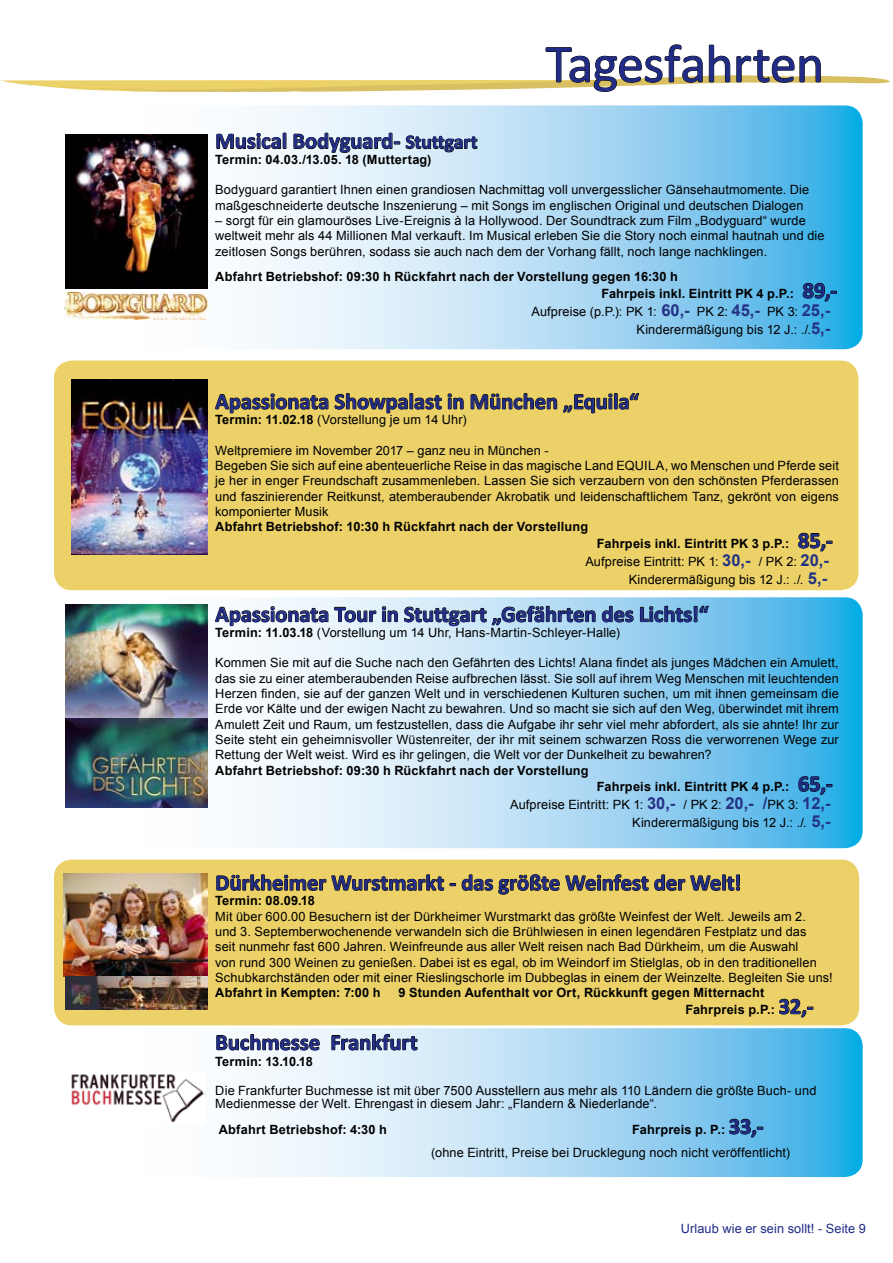
<style>
.page{position:relative;width:893px;height:1263px;background:#fff}
.page>*{position:absolute;margin:0;border:0;box-sizing:border-box;transform-origin:0 0}
.t1{font:54px "Calibri";letter-spacing:-.015em;color:#202c85}
.t2{font:700 22.5px "Calibri";letter-spacing:-.005em;color:#202c85}
.t3{font:12.75px/15.3px "Arial";letter-spacing:.01em;color:#000}
.t4{font:700 12.75px/16.5px "Arial";letter-spacing:.015em;color:#000}
.t5{font:12.75px "Arial";letter-spacing:.01em;color:#202c85}
.t6{font:700 12.75px "Arial";letter-spacing:-.005em;color:#000}
.s1{font-size:19.5px}
.s2{font-family:"Calibri";font-size:22.5px;color:#202c85}
.s3{font-weight:700;font-size:16.5px;color:#243285}
.s4{font-weight:700}
.s5{font-family:"Calibri";font-weight:700;font-size:22.5px;color:#202c85}
</style>
<div class="page">
<svg style="left:204px;top:1028px;width:659px;height:149px;background:#abdaf3"></svg>
<svg style="left:65px;top:597px;width:798px;height:251px"></svg>
<div style="left:54px;top:859px;width:805px;height:166px;background:#ecd169;border-radius:18px"></div>
<svg style="left:65px;top:105px;width:798px;height:244px"></svg>
<div style="left:54px;top:361px;width:804px;height:229px;background:#ecd169;border-radius:18px"></div>
<img style="left:63px;top:873px;width:145px;height:103px">
<img style="left:65px;top:730px;width:143px;height:77px">
<svg style="left:0;top:44px;width:890px;height:48px"></svg>
<img style="left:72px;top:379px;width:136px;height:175px">
<svg style="left:216px;top:133px;width:70px;height:16px"></svg>
<svg style="left:294px;top:133px;width:106px;height:21px;background:#adb7bd"></svg>
<svg style="left:406px;top:136px;width:71px;height:16px"></svg>
<svg style="left:803px;top:283px;width:34px;height:19px"></svg>
<svg style="left:215px;top:393px;width:113px;height:20px"></svg>
<svg style="left:335px;top:393px;width:107px;height:20px"></svg>
<svg style="left:448px;top:394px;width:15px;height:15px"></svg>
<svg style="left:471px;top:393px;width:86px;height:16px"></svg>
<svg style="left:563px;top:393px;width:76px;height:20px"></svg>
<svg style="left:798px;top:533px;width:34px;height:19px"></svg>
<svg style="left:215px;top:606px;width:113px;height:20px"></svg>
<svg style="left:334px;top:607px;width:42px;height:15px"></svg>
<svg style="left:382px;top:606px;width:16px;height:16px"></svg>
<svg style="left:404px;top:607px;width:82px;height:19px;background:#96a6b0"></svg>
<svg style="left:492px;top:606px;width:103px;height:20px;background:#88a3b4"></svg>
<svg style="left:602px;top:606px;width:31px;height:16px"></svg>
<svg style="left:640px;top:605px;width:69px;height:33px;background:#75abca"></svg>
<svg style="left:799px;top:776px;width:33px;height:19px"></svg>
<svg style="left:216px;top:874px;width:228px;height:17px"></svg>
<svg style="left:450px;top:883px;width:6px;height:3px"></svg>
<svg style="left:462px;top:874px;width:186px;height:20px"></svg>
<svg style="left:654px;top:874px;width:86px;height:17px"></svg>
<svg style="left:779px;top:999px;width:34px;height:19px"></svg>
<svg style="left:216px;top:1034px;width:104px;height:16px"></svg>
<svg style="left:332px;top:1034px;width:85px;height:16px"></svg>
<svg style="left:729px;top:1119px;width:34px;height:19px"></svg>
<img style="left:65px;top:605px;width:143px;height:125px">
<img style="left:71px;top:1074px;width:133px;height:48px">
<img style="left:65px;top:976px;width:143px;height:34px">
<img style="left:65px;top:134px;width:143px;height:155px">
<img style="left:63px;top:293px;width:146px;height:27px">
<h1 class="t1" style="left:545px;top:26px;width:280px">Tagesfahrten</h1>
<h2 class="t2" style="left:215px;top:125px;width:264px">Musical Bodyguard- <span class="s1">Stuttgart</span></h2>
<p class="t4" style="left:215px;top:151px;width:218px">Termin: 04.03./13.05. 18 (Muttertag)</p>
<p class="t3" style="left:215px;top:182px;width:596px">Bodyguard garantiert Ihnen einen grandiosen Nachmittag voll unvergesslicher Gänsehautmomente. Die maßgeschneiderte deutsche Inszenierung – mit Songs im englischen Original und deutschen Dialogen</p>
<p class="t3" style="left:215px;top:213px;width:611px">– sorgt für ein glamouröses Live-Ereignis à la Hollywood. Der Soundtrack zum Film „Bodyguard“ wurde weltweit mehr als 44 Millionen Mal verkauft. Im Musical erleben Sie die Story noch einmal hautnah und die zeitlosen Songs berühren, sodass sie auch nach dem der Vorhang fällt, noch lange nachklingen.</p>
<p class="t4" style="left:602px;top:269px;width:237px;text-indent:-386px">Abfahrt Betriebshof: 09:30 h Rückfahrt nach der Vorstellung gegen 16:30 h<br>Fahrpeis inkl. Eintritt PK 4 p.P.: <span class="s2">89,-</span></p>
<p class="t3" style="left:532px;top:302px;width:300px;line-height:18px;text-align:right">Aufpreise (p.P.): PK 1: <span class="s3">60,-</span> PK 2: <span class="s3">45,-</span> PK 3: <span class="s3">25,-<br></span>Kinderermäßigung bis 12 J.: ./.<span class="s3">5,-</span></p>
<h2 class="t2" style="left:215px;top:385px;width:425px">Apassionata Showpalast in München „Equila“</h2>
<p class="t3" style="left:215px;top:412px;width:253px"><span class="s4">Termin: 11.02.18</span> (Vorstellung je um 14 Uhr)</p>
<p class="t3" style="left:215px;top:443px;width:625px">Weltpremiere im November 2017 – ganz neu in München -<br>Begeben Sie sich auf eine abenteuerliche Reise in das magische Land EQUILA, wo Menschen und Pferde seit je her in enger Freundschaft zusammenleben. Lassen Sie sich verzaubern von den schönsten Pferderassen und faszinierender Reitkunst, atemberaubender Akrobatik und leidenschaftlichem Tanz, gekrönt von eigens komponierter Musik</p>
<p class="t4" style="left:215px;top:519px;width:374px">Abfahrt Betriebshof: 10:30 h Rückfahrt nach der Vorstellung</p>
<p class="t4" style="left:597px;top:535px;width:237px">Fahrpeis inkl. Eintritt PK 3 p.P.: <span class="s2">85,-</span></p>
<p class="t3" style="left:585px;top:554px;width:245px">Aufpreise Eintritt: PK 1: <span class="s3">30,-</span> / PK 2: <span class="s3">20,-</span></p>
<p class="t3" style="left:629px;top:572px;width:200px">Kinderermäßigung bis 12 J.: ./. <span class="s3">5,-</span></p>
<h2 class="t2" style="left:215px;top:598px;width:495px">Apassionata Tour in Stuttgart „Gefährten des Lichts!“</h2>
<p class="t3" style="left:215px;top:625px;width:406px"><span class="s4">Termin: 11.03.18</span> (Vorstellung um 14 Uhr, Hans-Martin-Schleyer-Halle)</p>
<p class="t3" style="left:215px;top:655px;width:625px;text-align:justify">Kommen Sie mit auf die Suche nach den Gefährten des Lichts! Alana findet als junges Mädchen ein Amulett, das sie zu einer atemberaubenden Reise aufbrechen lässt. Sie soll auf ihrem Weg Menschen mit leuchtenden Herzen finden, sie auf der ganzen Welt und in verschiedenen Kulturen suchen, um mit ihnen gemeinsam die Erde vor Kälte und der ewigen Nacht zu bewahren. Und so macht sie sich auf den Weg, überwindet mit ihrem Amulett Zeit und Raum, um festzustellen, dass die Aufgabe ihr sehr viel mehr abfordert, als sie ahnte! Ihr zur Seite steht ein geheimnisvoller Wüstenreiter, der ihr mit seinem schwarzen Ross die verworrenen Wege zur Rettung der Welt weist. Wird es ihr gelingen, die Welt vor der Dunkelheit zu bewahren?</p>
<p class="t4" style="left:215px;top:762px;width:375px">Abfahrt Betriebshof: 09:30 h Rückfahrt nach der Vorstellung</p>
<p class="t3" style="left:510px;top:777px;width:324px;line-height:18px;text-align:right"><span class="s4">Fahrpeis inkl. Eintritt PK 4 p.P.:</span> <span class="s5">65,-<br></span>Aufpreise Eintritt: PK 1: <span class="s3">30,-</span> / PK 2: <span class="s3">20,- /</span>PK 3: <span class="s3">12,-<br></span>Kinderermäßigung bis 12 J.: ./. <span class="s3">5,-</span></p>
<h2 class="t2" style="left:215px;top:867px;width:527px">Dürkheimer Wurstmarkt - das größte Weinfest der Welt!</h2>
<p class="t4" style="left:215px;top:893px;width:101px">Termin: 08.09.18</p>
<p class="t3" style="left:215px;top:908px;width:619px">Mit über 600.00 Besuchern ist der Dürkheimer Wurstmarkt das größte Weinfest der Welt. Jeweils am 2.<br>und 3. Septemberwochenende verwandeln sich die Brühlwiesen in einen legendären Festplatz und das<br>seit nunmehr fast 600 Jahren. Weinfreunde aus aller Welt reisen nach Bad Dürkheim, um die Auswahl<br>von rund 300 Weinen zu genießen. Dabei ist es egal, ob im Weindorf im Stielglas, ob in den traditionellen Schubkarchständen oder mit einer Rieslingschorle im Dubbeglas in einem der Weinzelte. Begleiten Sie uns!</p>
<p class="t4" style="left:215px;top:985px;width:167px">Abfahrt in Kempten: 7:00 h</p>
<p class="t4" style="left:685px;top:985px;width:130px;text-indent:-287px">9 Stunden Aufenthalt vor Ort, Rückkunft gegen Mitternacht<br>Fahrpreis p.P.: <span class="s2">32,-</span></p>
<h2 class="t2" style="left:215px;top:1026px;width:204px">Buchmesse Frankfurt</h2>
<p class="t6" style="left:215px;top:1053px;width:99px">Termin: 13.10.18</p>
<p class="t3" style="left:215px;top:1083px;width:603px;line-height:13.5px">Die Frankfurter Buchmesse ist mit über 7500 Ausstellern aus mehr als 110 Ländern die größte Buch- und<br>Medienmesse der Welt. Ehrengast in diesem Jahr: „Flandern &amp; Niederlande“.</p>
<p class="t4" style="left:219px;top:1121px;width:170px">Abfahrt Betriebshof: 4:30 h</p>
<p class="t3" style="left:431px;top:1118px;width:360px;line-height:22.8px;text-indent:201px"><span class="s4">Fahrpreis p. P.:</span> <span class="s5">33,- </span>(ohne Eintritt, Preise bei Drucklegung noch nicht veröffentlicht)</p>
<p class="t5" style="left:681px;top:1220px;width:187px">Urlaub wie er sein sollt! - Seite 9</p>
</div>
